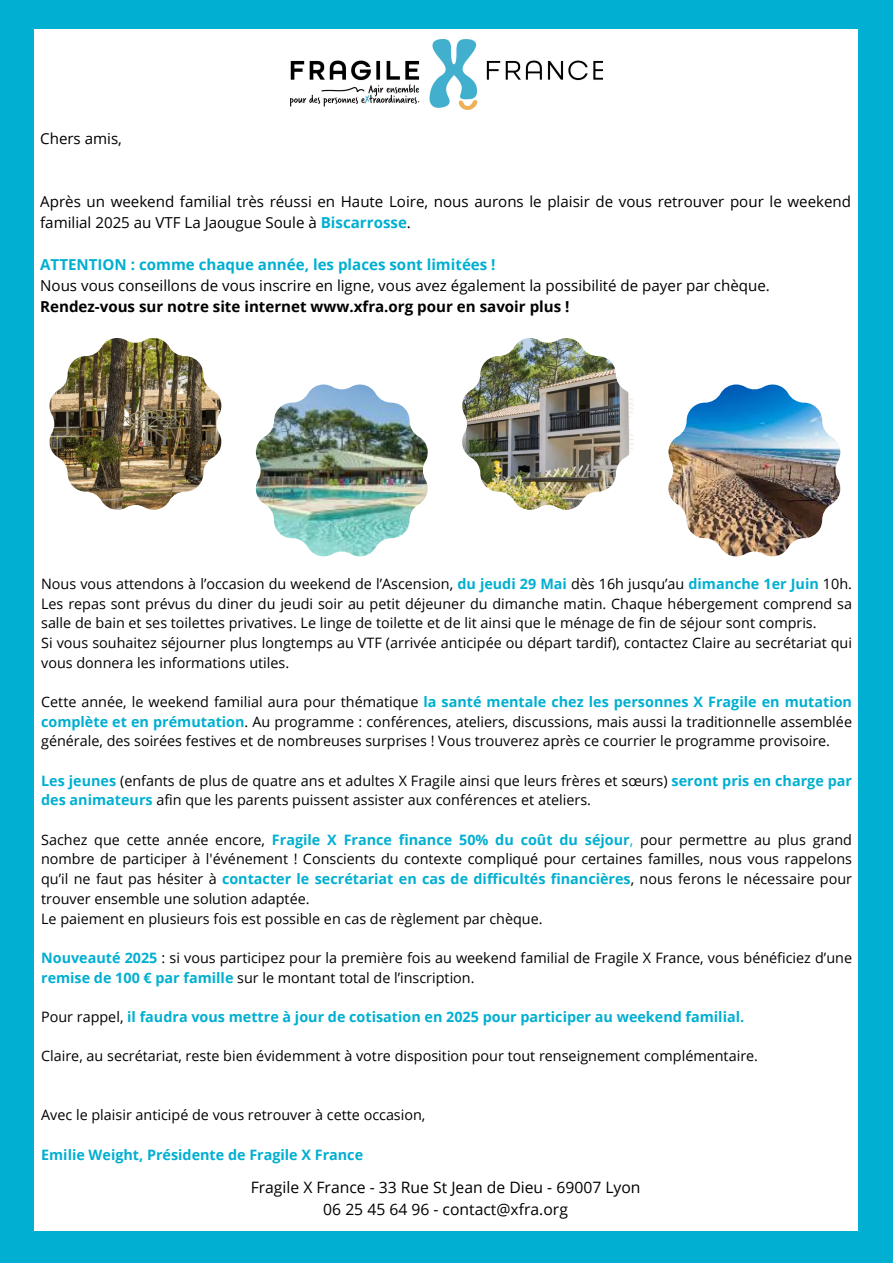
<style>
.page{position:relative;width:893px;height:1263px;background:#00afd1}
.page>*{position:absolute;margin:0;border:0;box-sizing:border-box;transform-origin:0 0}
.t1{font:15.67px "Open Sans";color:#000}
.t2{font:15.08px/21.1px "Open Sans";color:#000}
.t3{font:700 15.08px "Open Sans";color:#000}
.t4{font:700 15.08px "Open Sans";color:#00afd1}
.t5{font:14.33px/19.6px "Open Sans";color:#000;text-align:justify}
.t6{font:700 14.33px "Open Sans";color:#00afd1}
.s1{font-weight:700;color:#00afd1}
.s2{color:#00afd1}
.s3{font-weight:400;color:#000}
</style>
<div class="page">
<div style="left:34px;top:29px;width:823px;height:1202px;background:#fff"></div>
<img style="left:49px;top:338px;width:172px;height:172px">
<img style="left:290px;top:39px;width:313px;height:71px">
<img style="left:256px;top:384px;width:172px;height:172px">
<img style="left:462px;top:338px;width:172px;height:172px">
<img style="left:668px;top:384px;width:172px;height:172px">
<p class="t2" style="left:40px;top:127px;width:83px">Chers amis,</p>
<p class="t2" style="left:40px;top:190px;width:812px">Après un weekend familial très réussi en Haute Loire, nous aurons le plaisir de vous retrouver pour le weekend familial 2025 au VTF La Jaougue Soule à <span class="s1">Biscarrosse</span>.</p>
<p class="t4" style="left:40px;top:254px;width:457px">ATTENTION : comme chaque année, les places sont limitées !</p>
<p class="t2" style="left:40px;top:275px;width:731px">Nous vous conseillons de vous inscrire en ligne, vous avez également la possibilité de payer par chèque.</p>
<p class="t3" style="left:40px;top:296px;width:531px">Rendez-vous sur notre site internet www.xfra.org pour en savoir plus !</p>
<p class="t5" style="left:41px;top:573px;width:812px">Nous vous attendons à l’occasion du weekend de l’Ascension, <span class="s1">du jeudi 29 Mai</span> dès 16h jusqu’au <span class="s1">dimanche 1er Juin</span> 10h.<br>Les repas sont prévus du diner du jeudi soir au petit déjeuner du dimanche matin. Chaque hébergement comprend sa salle de bain et ses toilettes privatives. Le linge de toilette et de lit ainsi que le ménage de fin de séjour sont compris.</p>
<p class="t5" style="left:41px;top:632px;width:812px">Si vous souhaitez séjourner plus longtemps au VTF (arrivée anticipée ou départ tardif), contactez Claire au secrétariat qui vous donnera les informations utiles.</p>
<p class="t5" style="left:41px;top:691px;width:812px">Cette année, le weekend familial aura pour thématique <span class="s1">la santé mentale chez les personnes X Fragile en mutation complète et en prémutation</span>. Au programme : conférences, ateliers, discussions, mais aussi la traditionnelle assemblée générale, des soirées festives et de nombreuses surprises ! Vous trouverez après ce courrier le programme provisoire.</p>
<p class="t5" style="left:41px;top:770px;width:812px"><span class="s1">Les jeunes</span> (enfants de plus de quatre ans et adultes X Fragile ainsi que leurs frères et sœurs) <span class="s1">seront pris en charge par des animateurs</span> afin que les parents puissent assister aux conférences et ateliers.</p>
<p class="t5" style="left:41px;top:829px;width:812px">Sachez que cette année encore, <span class="s1">Fragile X France finance 50% du coût du séjour</span><span class="s2">,</span> pour permettre au plus grand nombre de participer à l'événement ! Conscients du contexte compliqué pour certaines familles, nous vous rappelons qu’il ne faut pas hésiter à <span class="s1">contacter le secrétariat en cas de difficultés financières</span>, nous ferons le nécessaire pour trouver ensemble une solution adaptée.</p>
<p class="t5" style="left:41px;top:908px;width:503px">Le paiement en plusieurs fois est possible en cas de règlement par chèque.</p>
<p class="t5" style="left:41px;top:947px;width:812px"><span class="s1">Nouveauté 2025</span> : si vous participez pour la première fois au weekend familial de Fragile X France, vous bénéficiez d’une <span class="s1">remise de 100 € par famille</span> sur le montant total de l’inscription.</p>
<p class="t6" style="left:41px;top:1007px;width:704px"><span class="s3">Pour rappel,</span> il faudra vous mettre à jour de cotisation en 2025 pour participer au weekend familial.</p>
<p class="t5" style="left:41px;top:1046px;width:718px">Claire, au secrétariat, reste bien évidemment à votre disposition pour tout renseignement complémentaire.</p>
<p class="t5" style="left:41px;top:1105px;width:386px">Avec le plaisir anticipé de vous retrouver à cette occasion,</p>
<p class="t6" style="left:41px;top:1144px;width:323px">Emilie Weight, Présidente de Fragile X France</p>
<p class="t1" style="left:251px;top:1176px;width:391px">Fragile X France - 33 Rue St Jean de Dieu - 69007 Lyon</p>
<p class="t1" style="left:323px;top:1198px;width:246px">06 25 45 64 96 - contact@xfra.org</p>
</div>
